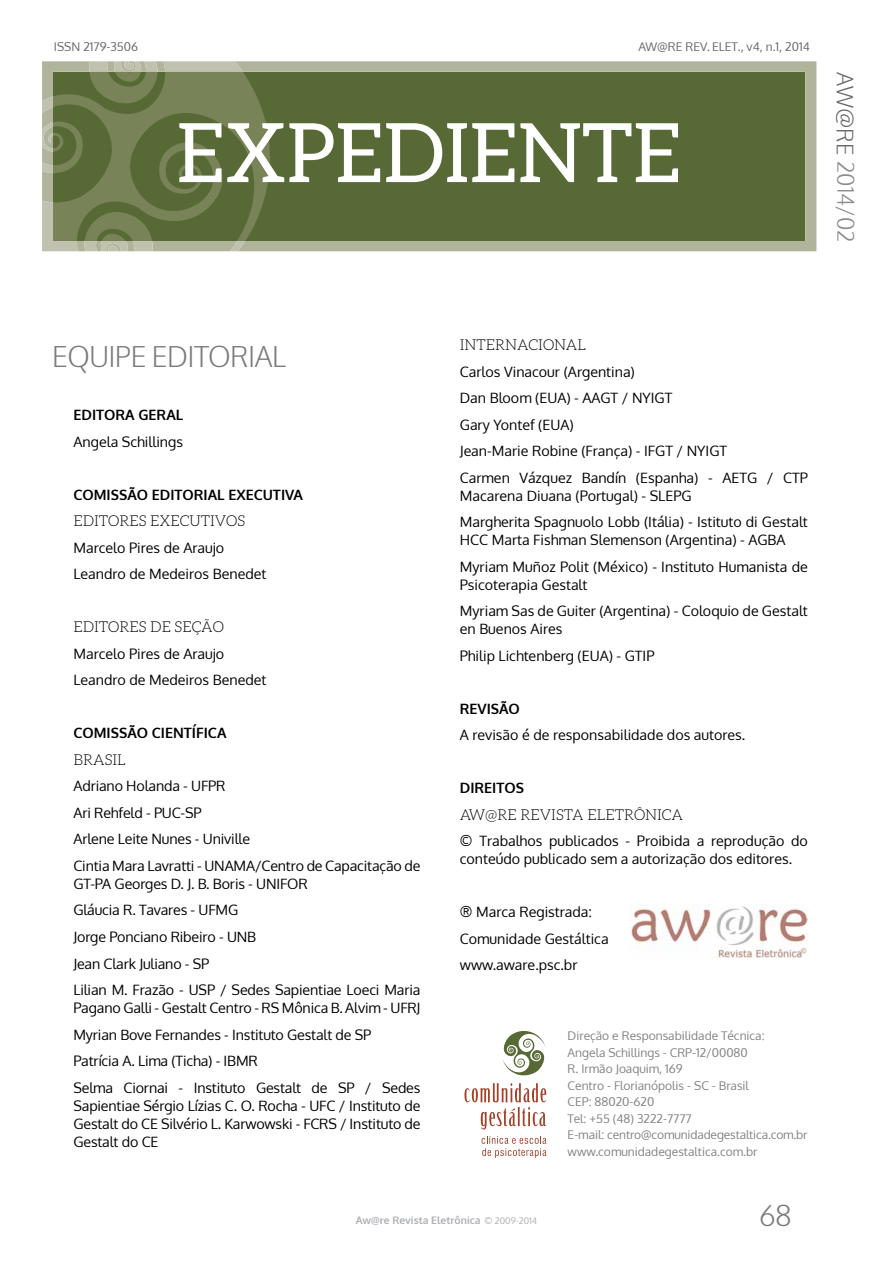
<style>
.page{position:relative;width:893px;height:1263px;background:#fff}
.page>*{position:absolute;margin:0;border:0;box-sizing:border-box;transform-origin:0 0}
.t1{font:82.05px "Aleo";color:#fff}
.t2{font:300 28.5px "Oxygen";letter-spacing:-.02em;color:#797a7d}
.t3{font:300 22.5px "Oxygen";color:#8a8c8e}
.t4{font:300 15px "Aleo";color:#000}
.t5{font:14.25px/26.5px "Oxygen";color:#000}
.t6{font:700 14.25px "Oxygen";color:#000}
.t7{font:12px/16.5px "Oxygen";color:#808285}
.t8{font:12px "Oxygen";color:#67686b}
.t9{font:700 10.35px "Oxygen";color:#adafb2}
.t10{font:9px "Oxygen";color:#adafb2}
.s1{color:#67686b}
</style>
<div class="page">
<svg style="left:275px;top:61px;width:541px;height:190px;background:#b1b59d"></svg>
<div style="left:53px;top:72px;width:752px;height:169px;background:#576935"></div>
<svg style="left:42px;top:61px;width:233px;height:190px"></svg>
<svg style="left:482px;top:1136px;width:64px;height:22px"></svg>
<svg style="left:464px;top:1083px;width:82px;height:46px"></svg>
<svg style="left:502px;top:1031px;width:44px;height:45px"></svg>
<img style="left:629px;top:905px;width:179px;height:53px">
<p class="t8" style="left:54px;top:39px;width:86px">ISSN 2179-3506</p>
<p class="t8" style="left:638px;top:39px;width:173px">AW@RE REV. ELET., v4, n.1, 2014</p>
<h1 class="t1" style="left:177px;top:107px;width:506px">EXPEDIENTE</h1>
<h3 class="t3" style="left:860px;top:72px;width:172px;rotate:90deg"><span class="s1">AW@RE</span> 2014/02</h3>
<h2 class="t2" style="left:52px;top:339px;width:235px">EQUIPE EDITORIAL</h2>
<p class="t6" style="left:73px;top:406px;width:111px">EDITORA GERAL</p>
<p class="t5" style="left:73px;top:428px;width:111px">Angela Schillings</p>
<p class="t6" style="left:73px;top:486px;width:231px">COMISSÃO EDITORIAL EXECUTIVA</p>
<p class="t4" style="left:73px;top:513px;width:173px">EDITORES EXECUTIVOS</p>
<p class="t5" style="left:73px;top:534px;width:195px">Marcelo Pires de Araujo<br>Leandro de Medeiros Benedet</p>
<p class="t4" style="left:73px;top:619px;width:152px">EDITORES DE SEÇÃO</p>
<p class="t5" style="left:73px;top:640px;width:195px">Marcelo Pires de Araujo<br>Leandro de Medeiros Benedet</p>
<p class="t6" style="left:73px;top:724px;width:155px">COMISSÃO CIENTÍFICA</p>
<p class="t4" style="left:73px;top:751px;width:54px">BRASIL</p>
<p class="t5" style="left:73px;top:773px;width:349px">Adriano Holanda - UFPR<br>Ari Rehfeld - PUC-SP<br>Arlene Leite Nunes - Univille<br>Cintia Mara Lavratti - UNAMA/Centro de Capacitação de</p>
<p class="t5" style="left:73px;top:871px;width:349px">GT-PA Georges D. J. B. Boris - UNIFOR<br>Gláucia R. Tavares - UFMG<br>Jorge Ponciano Ribeiro - UNB<br>Jean Clark Juliano - SP<br>Lilian M. Frazão - USP / Sedes Sapientiae Loeci Maria</p>
<p class="t5" style="left:73px;top:995px;width:348px">Pagano Galli - Gestalt Centro - RS Mônica B. Alvim - UFRJ Myrian Bove Fernandes - Instituto Gestalt de SP Patrícia A. Lima (Ticha) - IBMR<br>Selma Ciornai - Instituto Gestalt de SP / Sedes</p>
<p class="t5" style="left:73px;top:1096px;width:348px;line-height:18px;text-align:justify">Sapientiae Sérgio Lízias C. O. Rocha - UFC / Instituto de Gestalt do CE Silvério L. Karwowski - FCRS / Instituto de Gestalt do CE</p>
<p class="t4" style="left:460px;top:337px;width:128px">INTERNACIONAL</p>
<p class="t5" style="left:460px;top:358px;width:350px">Carlos Vinacour (Argentina)<br>Dan Bloom (EUA) - AAGT / NYIGT<br>Gary Yontef (EUA)<br>Jean-Marie Robine (França) - IFGT / NYIGT<br>Carmen Vázquez Bandín (Espanha) - AETG / CTP</p>
<p class="t5" style="left:460px;top:482px;width:350px">Macarena Diuana (Portugal) - SLEPG<br>Margherita Spagnuolo Lobb (Itália) - Istituto di Gestalt</p>
<p class="t5" style="left:460px;top:527px;width:350px">HCC Marta Fishman Slemenson (Argentina) - AGBA<br>Myriam Muñoz Polit (México) - Instituto Humanista de</p>
<p class="t5" style="left:460px;top:571px;width:350px">Psicoterapia Gestalt<br>Myriam Sas de Guiter (Argentina) - Coloquio de Gestalt</p>
<p class="t5" style="left:460px;top:616px;width:196px">en Buenos Aires<br>Philip Lichtenberg (EUA) - GTIP</p>
<p class="t6" style="left:460px;top:700px;width:61px">REVISÃO</p>
<p class="t5" style="left:460px;top:722px;width:287px">A revisão é de responsabilidade dos autores.</p>
<p class="t6" style="left:460px;top:779px;width:66px">DIREITOS</p>
<p class="t4" style="left:460px;top:806px;width:225px">AW@RE REVISTA ELETRÔNICA</p>
<p class="t5" style="left:460px;top:832px;width:350px;line-height:18px">© Trabalhos publicados - Proibida a reprodução do conteúdo publicado sem a autorização dos editores.</p>
<p class="t5" style="left:460px;top:899px;width:150px">® Marca Registrada:<br>Comunidade Gestáltica www.aware.psc.br</p>
<p class="t7" style="left:568px;top:1027px;width:242px">Direção e Responsabilidade Técnica:<br>Angela Schillings - CRP-12/00080<br>R. Irmão Joaquim, 169<br>Centro - Florianópolis - SC - Brasil<br>CEP: 88020-620<br>Tel: +55 (48) 3222-7777<br>E-mail: centro@comunidadegestaltica.com.br www.comunidadegestaltica.com.br</p>
<p class="t9" style="left:356px;top:1214px;width:126px">Aw@re Revista Eletrônica</p>
<h2 class="t2" style="left:759px;top:1197px;width:34px">68</h2>
<p class="t10" style="left:485px;top:1215px;width:54px">© 2009-2014</p>
</div>
